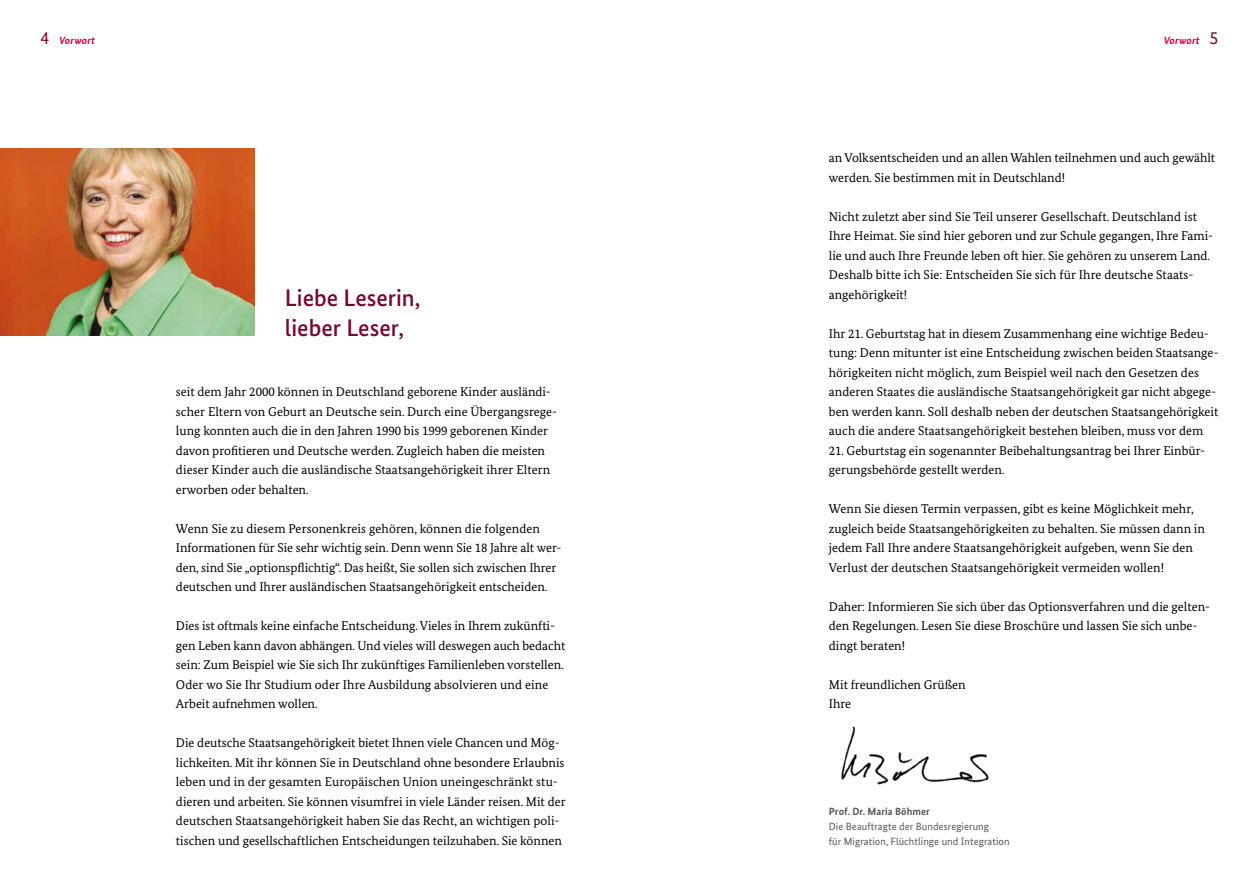
<style>
.page{position:relative;width:1259px;height:893px;background:#fff}
.page>*{position:absolute;margin:0;border:0;box-sizing:border-box;transform-origin:0 0}
.t1{font:500 24px/30px "Bundes Sans";color:#77062e}
.t2{font:12.75px/19.5px "Bundes Serif";color:#000}
.t3{font:10.5px/15px "Bundes Sans";letter-spacing:.005em;color:#58585a}
.t4{font:700 10.5px "Bundes Sans";letter-spacing:.005em;color:#58585a}
.t5{font:italic 700 10.5px "Bundes Sans";letter-spacing:.01em;color:#d2003c}
.s1{font-weight:400;font-style:normal;font-size:18px;color:#77062e}
</style>
<div class="page">
<img style="left:0;top:149px;width:255px;height:187px">
<img style="left:841px;top:726px;width:148px;height:59px">
<p class="t5" style="left:40px;top:34px;width:56px"><span class="s1">4</span> Vorwort</p>
<p class="t5" style="left:1163px;top:34px;width:56px">Vorwort <span class="s1">5</span></p>
<h2 class="t1" style="left:285px;top:282px;width:137px">Liebe Leserin, lieber Leser,</h2>
<p class="t2" style="left:176px;top:382px;width:383px">seit dem Jahr 2000 können in Deutschland geborene Kinder ausländi&shy;scher Eltern von Geburt an Deutsche sein. Durch eine Übergangsrege-</p>
<p class="t2" style="left:176px;top:421px;width:376px">lung konnten auch die in den Jahren 1990 bis 1999 geborenen Kinder davon profitieren und Deutsche werden. Zugleich haben die meisten dieser Kinder auch die ausländische Staatsangehörigkeit ihrer Eltern erworben oder behalten.</p>
<p class="t2" style="left:176px;top:518px;width:365px">Wenn Sie zu diesem Personenkreis gehören, können die folgenden</p>
<p class="t2" style="left:176px;top:557px;width:382px">den, sind Sie „optionspflichtig“. Das heißt, Sie sollen sich zwischen Ihrer deutschen und Ihrer ausländischen Staatsangehörigkeit entscheiden.</p>
<p class="t2" style="left:176px;top:538px;width:387px">Informationen für Sie sehr wichtig sein. Denn wenn Sie 18 Jahre alt wer-</p>
<p class="t2" style="left:176px;top:616px;width:380px">Dies ist oftmals keine einfache Entscheidung. Vieles in Ihrem zukünfti-</p>
<p class="t2" style="left:176px;top:635px;width:391px">gen Leben kann davon abhängen. Und vieles will deswegen auch bedacht sein: Zum Beispiel wie Sie sich Ihr zukünftiges Familienleben vorstellen.<br>Oder wo Sie Ihr Studium oder Ihre Ausbildung absolvieren und eine Arbeit aufnehmen wollen.</p>
<p class="t2" style="left:176px;top:733px;width:385px">Die deutsche Staatsangehörigkeit bietet Ihnen viele Chancen und Mög-</p>
<p class="t2" style="left:176px;top:772px;width:383px">leben und in der gesamten Europäischen Union uneingeschränkt stu-</p>
<p class="t2" style="left:176px;top:811px;width:385px">deutschen Staatsangehörigkeit haben Sie das Recht, an wichtigen poli-</p>
<p class="t2" style="left:176px;top:752px;width:390px">lichkeiten. Mit ihr können Sie in Deutschland ohne besondere Erlaubnis</p>
<p class="t2" style="left:176px;top:791px;width:391px">dieren und arbeiten. Sie können visumfrei in viele Länder reisen. Mit der</p>
<p class="t2" style="left:176px;top:830px;width:387px">tischen und gesellschaftlichen Entscheidungen teilzuhaben. Sie können</p>
<p class="t2" style="left:829px;top:148px;width:388px">an Volksentscheiden und an allen Wahlen teilnehmen und auch gewählt werden. Sie bestimmen mit in Deutschland!</p>
<p class="t2" style="left:829px;top:207px;width:370px">Nicht zuletzt aber sind Sie Teil unserer Gesellschaft. Deutschland ist</p>
<p class="t2" style="left:829px;top:246px;width:383px">lie und auch Ihre Freunde leben oft hier. Sie gehören zu unserem Land.</p>
<p class="t2" style="left:829px;top:285px;width:80px">angehörigkeit!</p>
<p class="t2" style="left:829px;top:226px;width:386px">Ihre Heimat. Sie sind hier geboren und zur Schule gegangen, Ihre Fami-</p>
<p class="t2" style="left:829px;top:265px;width:366px">Deshalb bitte ich Sie: Entscheiden Sie sich für Ihre deutsche Staats-</p>
<p class="t2" style="left:829px;top:324px;width:391px">Ihr 21. Geburtstag hat in diesem Zusammenhang eine wichtige Bedeu&shy;tung: Denn mitunter ist eine Entscheidung zwischen beiden Staatsange-</p>
<p class="t2" style="left:829px;top:382px;width:389px">anderen Staates die ausländische Staatsangehörigkeit gar nicht abgege-</p>
<p class="t2" style="left:829px;top:363px;width:371px">hörigkeiten nicht möglich, zum Beispiel weil nach den Gesetzen des</p>
<p class="t2" style="left:829px;top:402px;width:391px">ben werden kann. Soll deshalb neben der deutschen Staatsangehörigkeit auch die andere Staatsangehörigkeit bestehen bleiben, muss vor dem</p>
<p class="t2" style="left:829px;top:460px;width:177px">gerungsbehörde gestellt werden.</p>
<p class="t2" style="left:829px;top:499px;width:377px">Wenn Sie diesen Termin verpassen, gibt es keine Möglichkeit mehr, zugleich beide Staatsangehörigkeiten zu behalten. Sie müssen dann in jedem Fall Ihre andere Staatsangehörigkeit aufgeben, wenn Sie den Verlust der deutschen Staatsangehörigkeit vermeiden wollen!</p>
<p class="t2" style="left:829px;top:441px;width:378px">21. Geburtstag ein sogenannter Beibehaltungsantrag bei Ihrer Einbür-</p>
<p class="t2" style="left:829px;top:596px;width:383px">Daher: Informieren Sie sich über das Optionsverfahren und die gelten&shy;den Regelungen. Lesen Sie diese Broschüre und lassen Sie sich unbe-</p>
<p class="t2" style="left:829px;top:635px;width:78px">dingt beraten!</p>
<p class="t2" style="left:829px;top:674px;width:138px">Mit freundlichen Grüßen</p>
<p class="t2" style="left:829px;top:694px;width:24px">Ihre</p>
<p class="t4" style="left:829px;top:805px;width:103px">Prof. Dr. Maria Böhmer</p>
<p class="t3" style="left:829px;top:819px;width:182px">Die Beauftragte der Bundesregierung<br>für Migration, Flüchtlinge und Integration</p>
</div>
